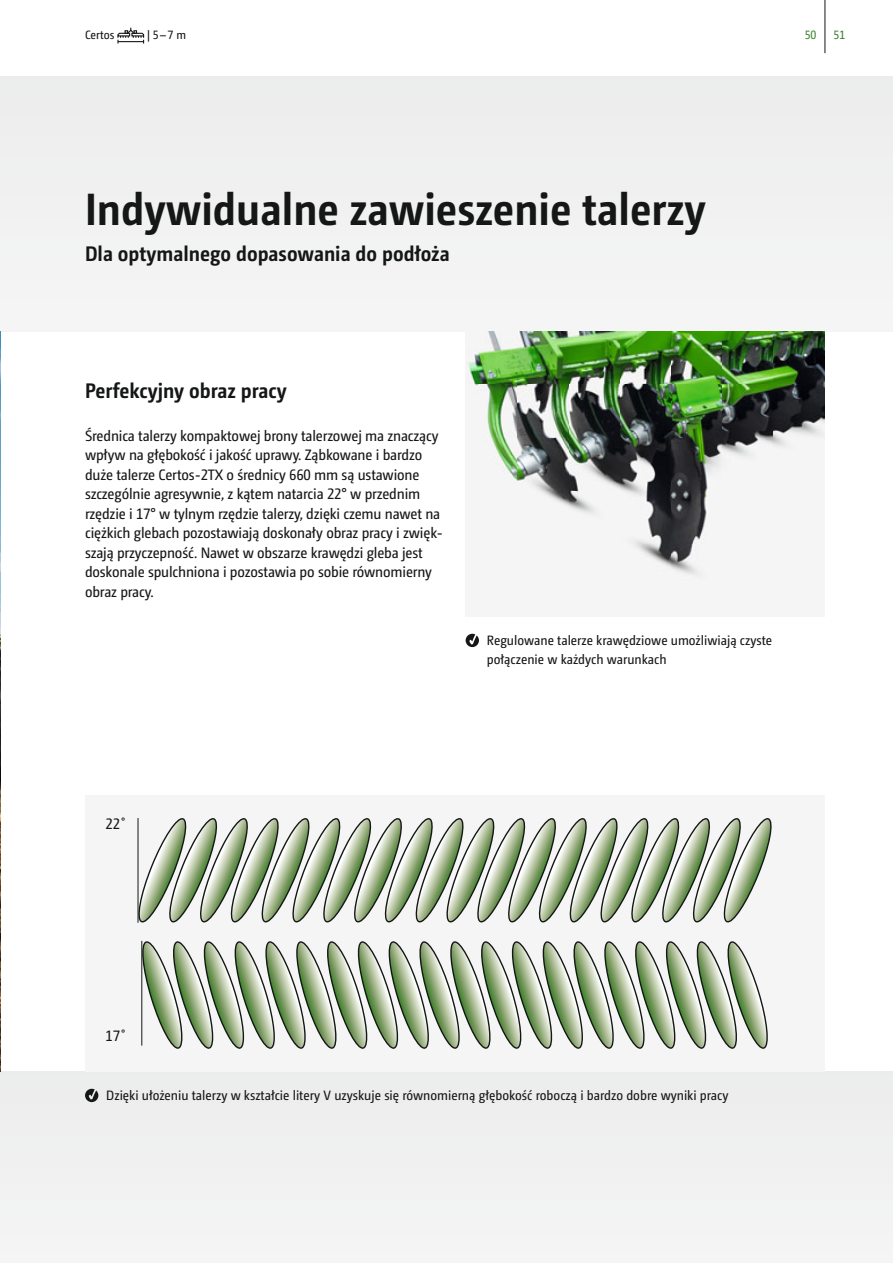
<style>
.page{position:relative;width:893px;height:1263px;background:#fff}
.page>*{position:absolute;margin:0;border:0;box-sizing:border-box;transform-origin:0 0}
.t1{font:700 45px "Camingo Dos Pro S Cd";color:#151616}
.t2{font:700 21px "Camingo Dos Pro S Cd";color:#151616}
.t3{font:15px/19.5px "Camingo Dos Pro S Cd";letter-spacing:-.01em;color:#151616}
.t4{font:13.5px/19.5px "Camingo Dos Pro S Cd";color:#151616}
.t5{font:12px "Camingo Dos Pro S Cd";color:#151616}
.t6{font:12px "Camingo Dos Pro S Cd";color:#38832b}
</style>
<div class="page">
<div style="left:0;top:77px;width:893px;height:255px;background:#f1f1f1"></div>
<div style="left:0;top:1071px;width:893px;height:192px;background:#f0f0f0"></div>
<img style="left:0;top:332px;width:1px;height:739px">
<div style="left:85px;top:795px;width:740px;height:276px;background:#f5f5f6"></div>
<svg style="left:141px;top:940px;width:627px;height:109px"></svg>
<svg style="left:137px;top:818px;width:635px;height:105px"></svg>
<div style="left:466px;top:332px;width:359px;height:285px;background:#f5f5f6"></div>
<img style="left:468px;top:332px;width:357px;height:242px">
<hr style="left:138px;top:818px;width:1px;height:105px;background:#151616">
<hr style="left:141px;top:941px;width:1px;height:104px;background:#151616">
<hr style="left:825px;top:0;width:1px;height:53px;background:#151616">
<svg style="left:466px;top:634px;width:13px;height:13px"></svg>
<svg style="left:85px;top:1089px;width:13px;height:13px"></svg>
<svg style="left:117px;top:28px;width:27px;height:16px"></svg>
<p class="t5" style="left:85px;top:29px;width:31px">Certos</p>
<p class="t5" style="left:147px;top:29px;width:41px">| 5 – 7 m</p>
<p class="t6" style="left:805px;top:28px;width:13px">50</p>
<p class="t6" style="left:833px;top:28px;width:13px">51</p>
<h1 class="t1" style="left:85px;top:190px;width:622px">Indywidualne zawieszenie talerzy</h1>
<h2 class="t2" style="left:85px;top:245px;width:366px">Dla optymalnego dopasowania do podłoża</h2>
<h2 class="t2" style="left:85px;top:382px;width:203px">Perfekcyjny obraz pracy</h2>
<p class="t3" style="left:85px;top:427px;width:359px">Średnica talerzy kompaktowej brony talerzowej ma znaczący wpływ na głębokość i jakość uprawy. Ząbkowane i bardzo duże talerze Certos-2TX o średnicy 660 mm są ustawione szczególnie agresywnie, z kątem natarcia 22° w przednim rzędzie i 17° w tylnym rzędzie talerzy, dzięki czemu nawet na ciężkich glebach pozostawiają doskonały obraz pracy i zwięk&shy;szają przyczepność. Nawet w obszarze krawędzi gleba jest doskonale spulchniona i pozostawia po sobie równomierny obraz pracy.</p>
<p class="t4" style="left:487px;top:631px;width:287px">Regulowane talerze krawędziowe umożliwiają czyste połączenie w każdych warunkach</p>
<p class="t3" style="left:106px;top:815px;width:22px">22˚</p>
<p class="t3" style="left:106px;top:1027px;width:22px">17˚</p>
<p class="t4" style="left:106px;top:1086px;width:624px">Dzięki ułożeniu talerzy w kształcie litery V uzyskuje się równomierną głębokość roboczą i bardzo dobre wyniki pracy</p>
</div>
